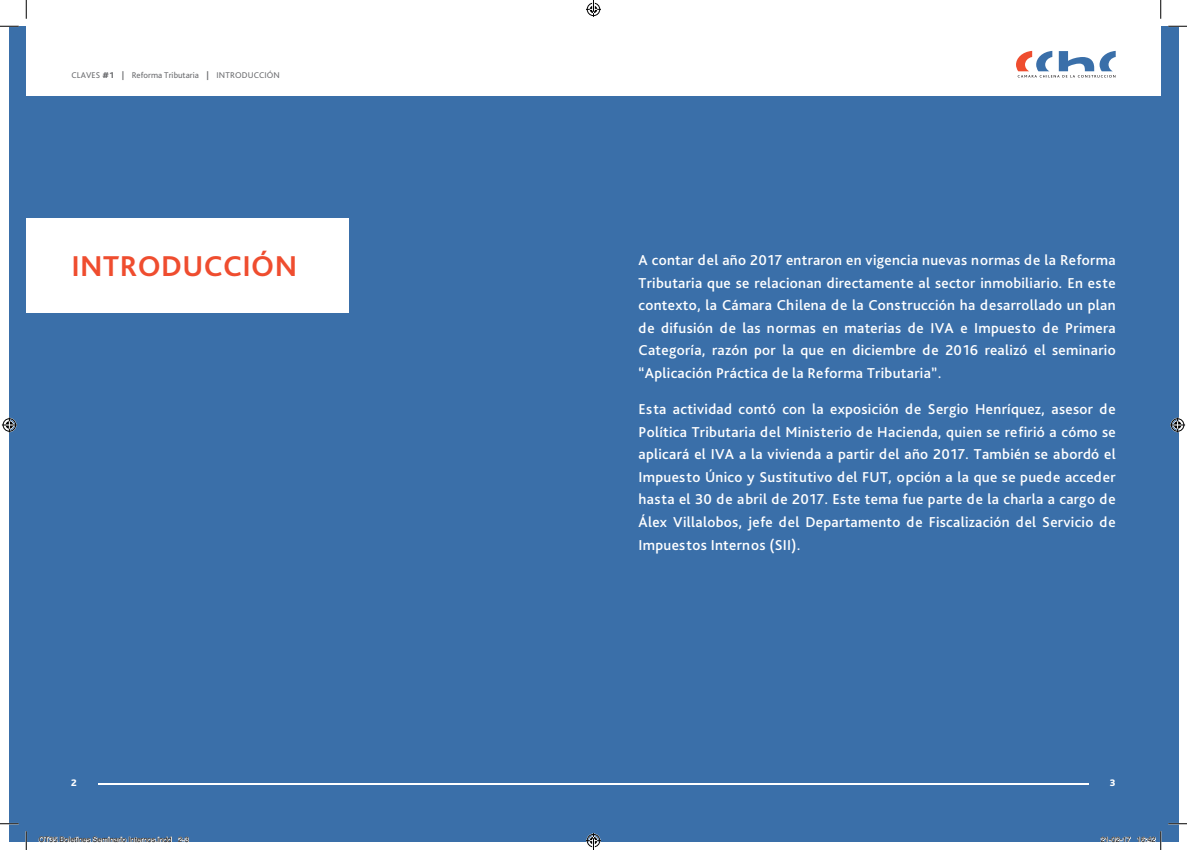
<style>
.page{position:relative;width:1187px;height:850px;background:#fff}
.page>*{position:absolute;margin:0;border:0;box-sizing:border-box;transform-origin:0 0}
.t1{font:700 30px "Bliss Pro";letter-spacing:.015em;color:#ef4d2f}
.t2{font:500 15px/22.5px "Bliss Pro";letter-spacing:.02em;color:#fff;text-align:justify}
.t3{font:800 10px "Bliss Pro";color:#fff}
.t4{font:8.75px "Bliss Pro";letter-spacing:.005em;color:#6c6d70}
.t5{font:7.5px "Helvetica";color:#000}
.s1{font-weight:800}
.s2{font-weight:700}
</style>
<div class="page">
<div style="left:9px;top:26px;width:1169px;height:815px;background:#3a6fa9"></div>
<div style="left:26px;top:218px;width:323px;height:95px;background:#fff"></div>
<hr style="left:98px;top:783px;width:990px;height:1px;background:#fff">
<div style="left:26px;top:26px;width:1134px;height:69px;background:#fff"></div>
<svg style="left:1016px;top:51px;width:99px;height:27px"></svg>
<svg style="left:0;top:25px;width:19px;height:2px"></svg>
<svg style="left:1168px;top:25px;width:18px;height:2px"></svg>
<svg style="left:0;top:823px;width:19px;height:1px"></svg>
<svg style="left:1168px;top:823px;width:18px;height:1px"></svg>
<svg style="left:25px;top:0;width:2px;height:19px"></svg>
<svg style="left:25px;top:831px;width:2px;height:19px"></svg>
<svg style="left:1160px;top:0;width:1px;height:19px"></svg>
<svg style="left:2px;top:417px;width:15px;height:15px"></svg>
<svg style="left:1170px;top:417px;width:14px;height:15px"></svg>
<svg style="left:39px;top:836px;width:133px;height:6px"></svg>
<svg style="left:178px;top:836px;width:11px;height:6px"></svg>
<svg style="left:1100px;top:836px;width:30px;height:6px"></svg>
<svg style="left:1137px;top:831px;width:24px;height:19px"></svg>
<svg style="left:586px;top:0;width:15px;height:17px"></svg>
<svg style="left:586px;top:833px;width:15px;height:17px"></svg>
<p class="t4" style="left:71px;top:69px;width:210px">CLAVES <span class="s1">#1</span> <span class="s2">|</span> Reforma Tributaria <span class="s2">|</span> Introducci ón</p>
<p class="t1" style="left:71px;top:247px;width:227px">INTRODUCCIÓN</p>
<p class="t2" style="left:638px;top:249px;width:478px">A contar del año 2017 entraron en vigencia nuevas normas de la Reforma Tributaria que se relacionan directamente al sector inmobiliario. En este contexto, la Cámara Chilena de la Construcción ha desarrollado un plan de difusión de las normas en materias de IVA e Impuesto de Primera Categoría, razón por la que en diciembre de 2016 realizó el seminario “Aplicación Práctica de la Reforma Tributaria”.</p>
<p class="t2" style="left:638px;top:398px;width:478px">Esta actividad contó con la exposición de Sergio Henríquez, asesor de Política Tributaria del Ministerio de Hacienda, quien se refirió a cómo se aplicará el IVA a la vivienda a partir del año 2017. También se abordó el Impuesto Único y Sustitutivo del FUT, opción a la que se puede acceder hasta el 30 de abril de 2017. Este tema fue parte de la charla a cargo de Álex Villalobos, jefe del Departamento de Fiscalización del Servicio de Impuestos Internos (SII).</p>
<p class="t3" style="left:71px;top:776px;width:7px">2</p>
<p class="t3" style="left:1109px;top:776px;width:7px">3</p>
<p class="t5" style="left:39px;top:835px;width:152px">OT35 Boletines Seminario Internos.indd 2-3</p>
<p class="t5" style="left:1100px;top:835px;width:57px">21-02-17 16:42</p>
</div>
